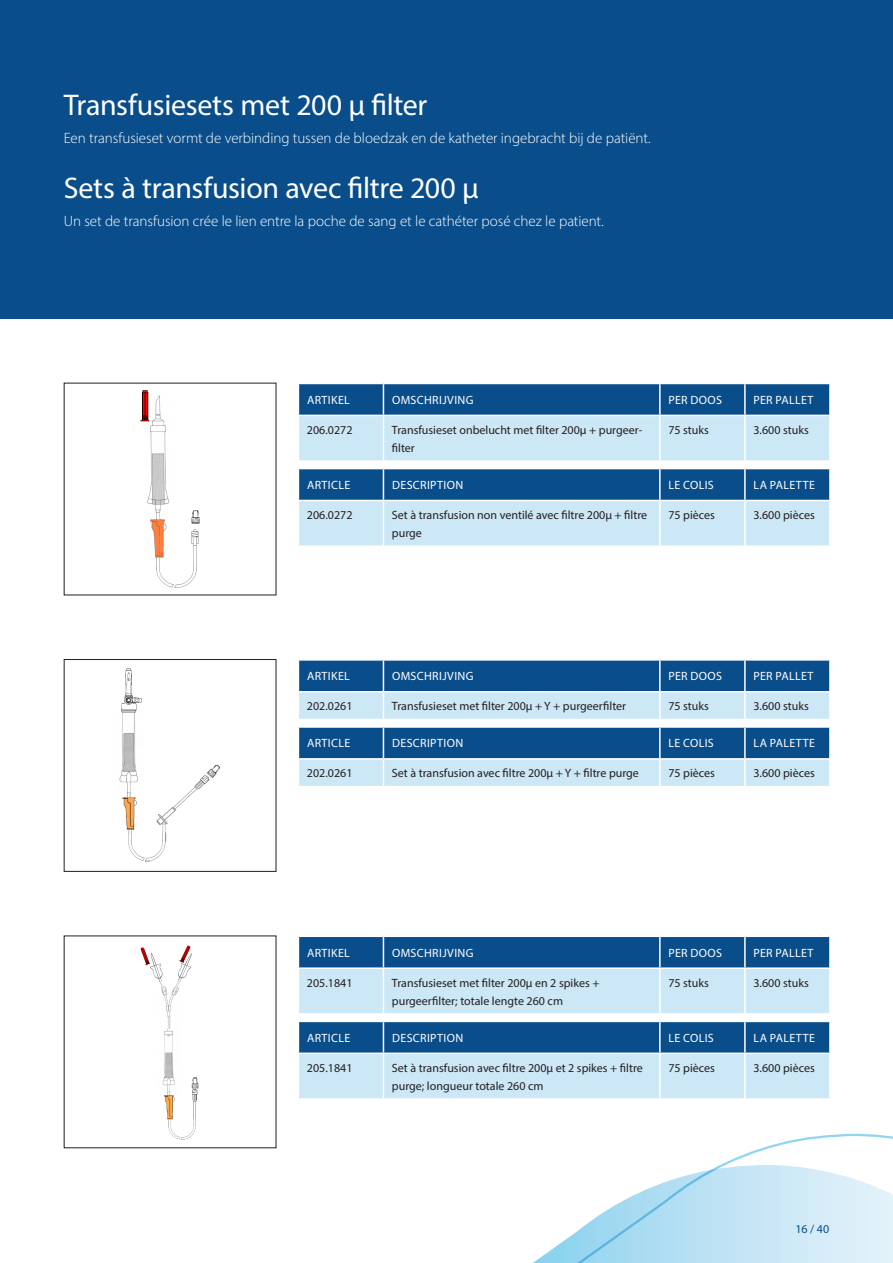
<style>
.page{position:relative;width:893px;height:1263px;background:#fff}
.page>*{position:absolute;margin:0;border:0;box-sizing:border-box;transform-origin:0 0}
.t1{font:30px "Myriad Pro";letter-spacing:-.01em;color:#fff}
.t2{font:300 15px "Myriad Pro";letter-spacing:-.005em;color:#fff}
.t3{font:12px/18px "Myriad Pro";color:#231f20}
.t4{font:12px "Myriad Pro";letter-spacing:.03em;color:#fff}
.t5{font:12px "Myriad Pro";color:#094d8a}
</style>
<div class="page">
<svg style="left:720px;top:1133px;width:173px;height:32px"></svg>
<svg style="left:533px;top:1165px;width:360px;height:98px"></svg>
<div style="left:0;top:0;width:893px;height:319px;background:#094d8a"></div>
<svg style="left:299px;top:384px;width:530px;height:76px;background:#7da8ca"></svg>
<hr style="left:383px;top:384px;width:1px;height:31px;background:#fff">
<hr style="left:659px;top:384px;width:2px;height:31px;background:#fff">
<hr style="left:383px;top:416px;width:1px;height:44px;background:#fff">
<hr style="left:659px;top:416px;width:2px;height:44px;background:#fff">
<hr style="left:744px;top:384px;width:2px;height:31px;background:#fff">
<hr style="left:298px;top:415px;width:85px;height:1px;background:#fff">
<hr style="left:383px;top:415px;width:277px;height:1px;background:#fff">
<hr style="left:660px;top:415px;width:85px;height:1px;background:#fff">
<hr style="left:745px;top:415px;width:86px;height:1px;background:#fff">
<hr style="left:744px;top:416px;width:2px;height:44px;background:#fff">
<svg style="left:299px;top:469px;width:530px;height:76px;background:#7da9ca"></svg>
<hr style="left:383px;top:469px;width:1px;height:31px;background:#fff">
<hr style="left:659px;top:469px;width:2px;height:31px;background:#fff">
<hr style="left:383px;top:501px;width:1px;height:44px;background:#fff">
<hr style="left:659px;top:501px;width:2px;height:44px;background:#fff">
<hr style="left:744px;top:469px;width:2px;height:31px;background:#fff">
<hr style="left:298px;top:500px;width:85px;height:1px;background:#fff">
<hr style="left:383px;top:500px;width:277px;height:1px;background:#fff">
<hr style="left:660px;top:500px;width:85px;height:1px;background:#fff">
<hr style="left:745px;top:500px;width:86px;height:1px;background:#fff">
<hr style="left:744px;top:501px;width:2px;height:44px;background:#fff">
<svg style="left:63px;top:382px;width:214px;height:214px"></svg>
<svg style="left:298px;top:660px;width:532px;height:59px;background:#6b9abf"></svg>
<hr style="left:744px;top:692px;width:2px;height:27px;background:#fff">
<hr style="left:829px;top:692px;width:2px;height:27px;background:#fff">
<svg style="left:298px;top:727px;width:532px;height:59px;background:#6b9abf"></svg>
<hr style="left:744px;top:760px;width:2px;height:26px;background:#fff">
<hr style="left:829px;top:760px;width:2px;height:26px;background:#fff">
<svg style="left:63px;top:659px;width:214px;height:213px"></svg>
<svg style="left:299px;top:937px;width:530px;height:76px;background:#7da8ca"></svg>
<hr style="left:383px;top:937px;width:1px;height:30px;background:#fff">
<hr style="left:659px;top:937px;width:2px;height:30px;background:#fff">
<hr style="left:383px;top:969px;width:1px;height:44px;background:#fff">
<hr style="left:659px;top:969px;width:2px;height:44px;background:#fff">
<hr style="left:744px;top:937px;width:2px;height:30px;background:#fff">
<hr style="left:298px;top:967px;width:85px;height:2px;background:#fff">
<hr style="left:383px;top:967px;width:277px;height:2px;background:#fff">
<hr style="left:660px;top:967px;width:85px;height:2px;background:#fff">
<hr style="left:745px;top:967px;width:86px;height:2px;background:#fff">
<hr style="left:744px;top:969px;width:2px;height:44px;background:#fff">
<svg style="left:299px;top:1022px;width:530px;height:76px;background:#7da9ca"></svg>
<hr style="left:383px;top:1022px;width:1px;height:30px;background:#fff">
<hr style="left:659px;top:1022px;width:2px;height:30px;background:#fff">
<hr style="left:383px;top:1054px;width:1px;height:44px;background:#fff">
<hr style="left:659px;top:1054px;width:2px;height:44px;background:#fff">
<hr style="left:744px;top:1022px;width:2px;height:30px;background:#fff">
<hr style="left:298px;top:1052px;width:85px;height:2px;background:#fff">
<hr style="left:383px;top:1052px;width:277px;height:2px;background:#fff">
<hr style="left:660px;top:1052px;width:85px;height:2px;background:#fff">
<hr style="left:745px;top:1052px;width:86px;height:2px;background:#fff">
<hr style="left:744px;top:1054px;width:2px;height:44px;background:#fff">
<svg style="left:63px;top:935px;width:214px;height:213px"></svg>
<h1 class="t1" style="left:64px;top:87px;width:365px">Transfusiesets met 200 µ filter</h1>
<p class="t2" style="left:64px;top:129px;width:588px">Een transfusieset vormt de verbinding tussen de bloedzak en de katheter ingebracht bij de patiënt.</p>
<h1 class="t1" style="left:64px;top:169px;width:417px">Sets à transfusion avec filtre 200 µ</h1>
<p class="t2" style="left:64px;top:212px;width:542px">Un set de transfusion crée le lien entre la poche de sang et le cathéter posé chez le patient.</p>
<p class="t4" style="left:307px;top:392px;width:44px">ARTIKEL</p>
<p class="t4" style="left:392px;top:392px;width:83px">OMSCHRIJVING</p>
<p class="t4" style="left:668px;top:392px;width:55px">PER DOOS</p>
<p class="t4" style="left:753px;top:392px;width:61px">PER PALLET</p>
<p class="t3" style="left:307px;top:420px;width:47px">206.0272</p>
<p class="t3" style="left:392px;top:420px;width:252px">Transfusieset onbelucht met filter 200µ + purgeer&shy;filter</p>
<p class="t3" style="left:668px;top:420px;width:42px">75 stuks</p>
<p class="t3" style="left:753px;top:420px;width:57px">3.600 stuks</p>
<p class="t4" style="left:307px;top:478px;width:45px">ARTICLE</p>
<p class="t4" style="left:392px;top:478px;width:73px">DESCRIPTION</p>
<p class="t4" style="left:668px;top:478px;width:47px">LE COLIS</p>
<p class="t4" style="left:753px;top:478px;width:63px">LA PALETTE</p>
<p class="t3" style="left:307px;top:506px;width:47px">206.0272</p>
<p class="t3" style="left:392px;top:506px;width:257px">Set à transfusion non ventilé avec filtre 200µ + filtre purge</p>
<p class="t3" style="left:668px;top:506px;width:48px">75 pièces</p>
<p class="t3" style="left:753px;top:506px;width:63px">3.600 pièces</p>
<p class="t4" style="left:307px;top:669px;width:44px">ARTIKEL</p>
<p class="t4" style="left:392px;top:669px;width:83px">OMSCHRIJVING</p>
<p class="t4" style="left:668px;top:669px;width:55px">PER DOOS</p>
<p class="t4" style="left:753px;top:669px;width:61px">PER PALLET</p>
<p class="t3" style="left:307px;top:697px;width:47px">202.0261</p>
<p class="t3" style="left:392px;top:697px;width:236px">Transfusieset met filter 200µ + Y + purgeerfilter</p>
<p class="t3" style="left:668px;top:697px;width:42px">75 stuks</p>
<p class="t3" style="left:753px;top:697px;width:57px">3.600 stuks</p>
<p class="t4" style="left:307px;top:736px;width:45px">ARTICLE</p>
<p class="t4" style="left:392px;top:736px;width:73px">DESCRIPTION</p>
<p class="t4" style="left:668px;top:736px;width:47px">LE COLIS</p>
<p class="t4" style="left:753px;top:736px;width:63px">LA PALETTE</p>
<p class="t3" style="left:307px;top:764px;width:47px">202.0261</p>
<p class="t3" style="left:392px;top:764px;width:249px">Set à transfusion avec filtre 200µ + Y + filtre purge</p>
<p class="t3" style="left:668px;top:764px;width:48px">75 pièces</p>
<p class="t3" style="left:753px;top:764px;width:63px">3.600 pièces</p>
<p class="t4" style="left:307px;top:945px;width:44px">ARTIKEL</p>
<p class="t4" style="left:392px;top:945px;width:83px">OMSCHRIJVING</p>
<p class="t4" style="left:668px;top:945px;width:55px">PER DOOS</p>
<p class="t4" style="left:753px;top:945px;width:61px">PER PALLET</p>
<p class="t3" style="left:307px;top:973px;width:47px">205.1841</p>
<p class="t3" style="left:392px;top:973px;width:209px">Transfusieset met filter 200μ en 2 spikes + purgeerfilter; totale lengte 260 cm</p>
<p class="t3" style="left:668px;top:973px;width:42px">75 stuks</p>
<p class="t3" style="left:753px;top:973px;width:57px">3.600 stuks</p>
<p class="t4" style="left:307px;top:1030px;width:45px">ARTICLE</p>
<p class="t4" style="left:392px;top:1030px;width:73px">DESCRIPTION</p>
<p class="t4" style="left:668px;top:1030px;width:47px">LE COLIS</p>
<p class="t4" style="left:753px;top:1030px;width:63px">LA PALETTE</p>
<p class="t3" style="left:307px;top:1058px;width:47px">205.1841</p>
<p class="t3" style="left:392px;top:1058px;width:252px">Set à transfusion avec filtre 200μ et 2 spikes + filtre purge; longueur totale 260 cm</p>
<p class="t3" style="left:668px;top:1058px;width:48px">75 pièces</p>
<p class="t3" style="left:753px;top:1058px;width:63px">3.600 pièces</p>
<p class="t5" style="left:795px;top:1222px;width:35px">16 / 40</p>
</div>
